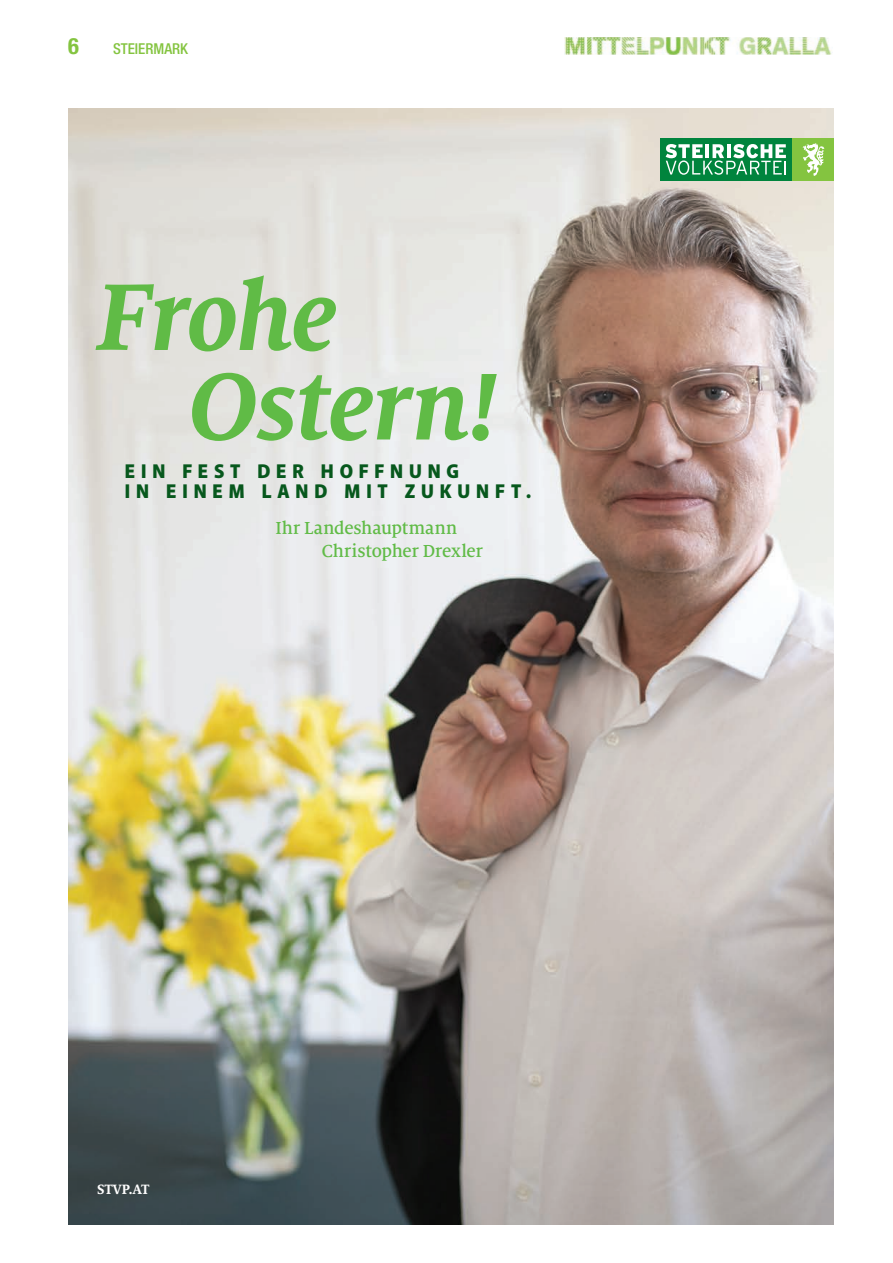
<style>
.page{position:relative;width:893px;height:1263px;background:#fff}
.page>*{position:absolute;margin:0;border:0;box-sizing:border-box;transform-origin:0 0}
.t1{font:italic 700 104.85px/89.6px "Milo Serif Pro";letter-spacing:-.02em;color:#60bb46}
.t2{font:700 condensed 22.5px "Helvetica Neue LT Std";color:#84c440}
.t3{font:900 19.95px/20.2px "Akagi Pro";letter-spacing:.305em;color:#07581d}
.t4{font:500 19.35px/23.1px "Milo Serif Pro";letter-spacing:-.01em;color:#60bb46}
.t5{font:500 condensed 15px "Helvetica Neue LT Std";color:#84c440}
.t6{font:700 15px "Milo Serif Pro";letter-spacing:-.02em;color:#fff}
</style>
<div class="page">
<img style="left:564px;top:37px;width:268px;height:17px">
<img style="left:68px;top:108px;width:765px;height:1116px">
<div style="left:660px;top:138px;width:132px;height:43px;background:#00843d"></div>
<div style="left:792px;top:138px;width:41px;height:43px;background:#84c440"></div>
<svg style="left:666px;top:144px;width:120px;height:31px"></svg>
<svg style="left:803px;top:143px;width:21px;height:33px"></svg>
<p class="t2" style="left:68px;top:32px;width:12px">6</p>
<p class="t5" style="left:113px;top:40px;width:77px">STEIERMARK</p>
<h1 class="t1" style="left:189px;top:271px;width:312px;text-indent:-93px">Frohe<br>Ostern!</h1>
<p class="t3" style="left:125px;top:462px;width:408px">EIN FEST DER HOFFNUNG<br>IN EINEM LAND MIT ZUKUNFT.</p>
<p class="t4" style="left:322px;top:516px;width:163px;text-indent:-46px">Ihr Landeshauptmann<br>Christopher Drexler</p>
<p class="t6" style="left:97px;top:1180px;width:54px">STVP.AT</p>
</div>
